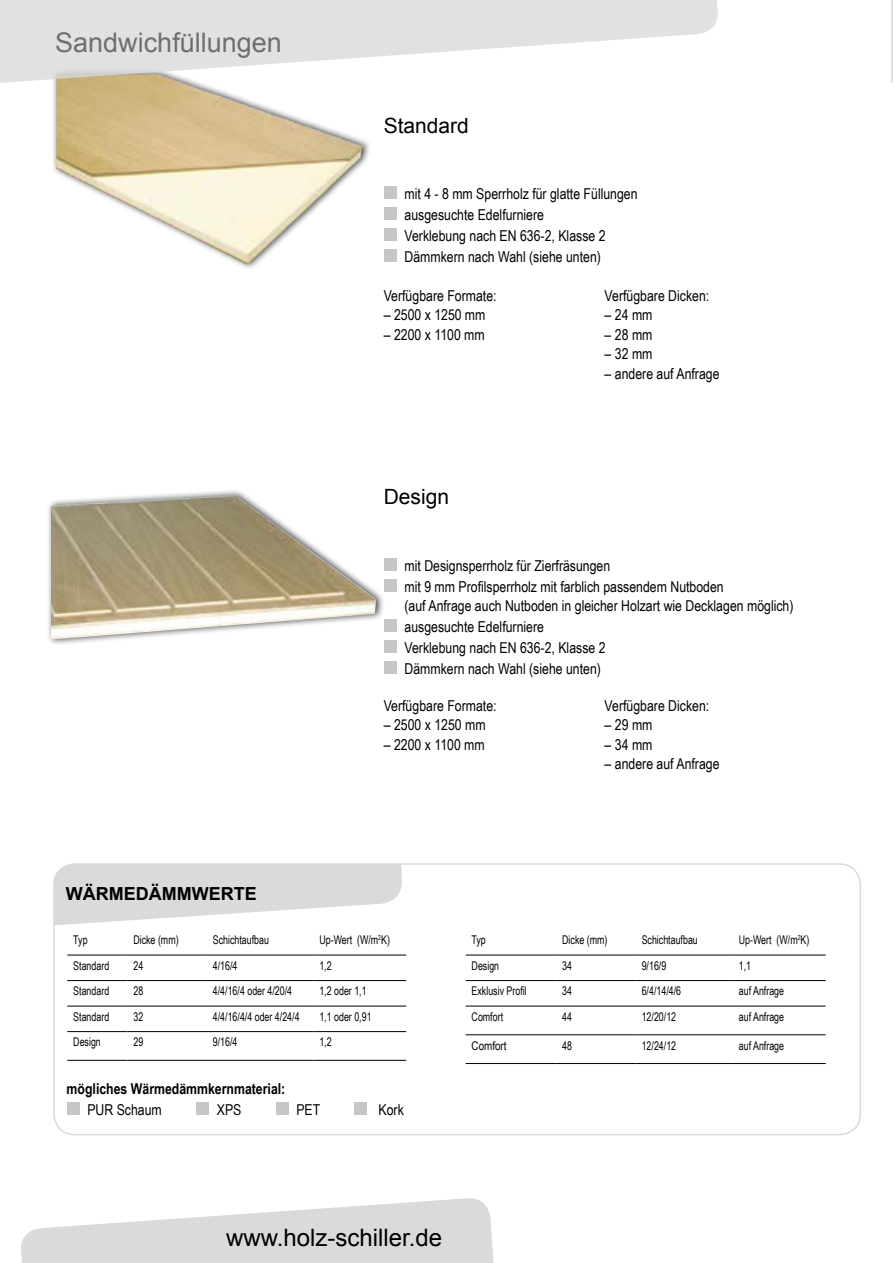
<style>
.page{position:relative;width:893px;height:1263px;background:#fff}
.page>*{position:absolute;margin:0;border:0;box-sizing:border-box;transform-origin:0 0}
.t1{font:27px "Arial";color:#706f6f}
.t2{font:24px "Arial";color:#000}
.t3{font:21px "Arial";color:#000}
.t4{font:700 18px "Arial";color:#000}
.t5{font:15px/21px "Arial Narrow";color:#000}
.t6{font:700 15px "Arial Narrow";color:#000}
.t7{font:12px "Arial Narrow";color:#000;scale:.9 1}
.t8{font:12px "Arial Narrow";color:#000}
</style>
<div class="page">
<svg style="left:891px;top:0;width:2px;height:83px"></svg>
<svg style="left:56px;top:866px;width:346px;height:59px"></svg>
<div style="left:53px;top:863px;width:808px;height:272px;border:2px solid #dadada;border-radius:21px"></div>
<div style="left:52px;top:67px;width:320px;height:204px;background:#000;opacity:.75"></div>
<img style="left:56px;top:86px;width:307px;height:178px">
<svg style="left:0;top:0;width:718px;height:86px;fill:#e1e1e1"></svg>
<div style="left:384px;top:186px;width:12px;height:13px;background:#c6c6c6"></div>
<div style="left:384px;top:207px;width:12px;height:13px;background:#c6c6c6"></div>
<div style="left:384px;top:228px;width:12px;height:13px;background:#c6c6c6"></div>
<div style="left:384px;top:249px;width:12px;height:13px;background:#c6c6c6"></div>
<div style="left:384px;top:558px;width:12px;height:13px;background:#c6c6c6"></div>
<div style="left:384px;top:579px;width:12px;height:13px;background:#c6c6c6"></div>
<div style="left:384px;top:619px;width:12px;height:13px;background:#c6c6c6"></div>
<div style="left:384px;top:640px;width:12px;height:13px;background:#c6c6c6"></div>
<div style="left:384px;top:661px;width:12px;height:13px;background:#c6c6c6"></div>
<hr style="left:67px;top:955px;width:60px;height:1px;background:#000">
<hr style="left:127px;top:955px;width:80px;height:1px;background:#000">
<hr style="left:207px;top:955px;width:106px;height:1px;background:#000">
<hr style="left:313px;top:955px;width:93px;height:1px;background:#000">
<hr style="left:67px;top:980px;width:60px;height:1px;background:#000">
<hr style="left:127px;top:980px;width:80px;height:1px;background:#000">
<hr style="left:207px;top:980px;width:106px;height:1px;background:#000">
<hr style="left:313px;top:980px;width:93px;height:1px;background:#000">
<hr style="left:67px;top:1006px;width:60px;height:1px;background:#000">
<hr style="left:127px;top:1006px;width:80px;height:1px;background:#000">
<hr style="left:313px;top:1006px;width:93px;height:1px;background:#000">
<hr style="left:67px;top:1031px;width:60px;height:1px;background:#000">
<hr style="left:127px;top:1031px;width:80px;height:1px;background:#000">
<hr style="left:313px;top:1031px;width:93px;height:1px;background:#000">
<hr style="left:67px;top:1060px;width:60px;height:1px;background:#000">
<hr style="left:127px;top:1060px;width:80px;height:1px;background:#000">
<hr style="left:207px;top:1060px;width:106px;height:1px;background:#000">
<hr style="left:313px;top:1060px;width:93px;height:1px;background:#000">
<hr style="left:207px;top:1006px;width:106px;height:1px;background:#000">
<hr style="left:207px;top:1031px;width:106px;height:1px;background:#000">
<hr style="left:466px;top:955px;width:90px;height:1px;background:#000">
<hr style="left:556px;top:955px;width:80px;height:1px;background:#000">
<hr style="left:636px;top:955px;width:97px;height:1px;background:#000">
<hr style="left:733px;top:955px;width:93px;height:1px;background:#000">
<hr style="left:466px;top:980px;width:90px;height:1px;background:#000">
<hr style="left:556px;top:980px;width:80px;height:1px;background:#000">
<hr style="left:636px;top:980px;width:97px;height:1px;background:#000">
<hr style="left:733px;top:980px;width:93px;height:1px;background:#000">
<hr style="left:466px;top:1006px;width:90px;height:1px;background:#000">
<hr style="left:556px;top:1006px;width:80px;height:1px;background:#000">
<hr style="left:636px;top:1006px;width:97px;height:1px;background:#000">
<hr style="left:733px;top:1006px;width:93px;height:1px;background:#000">
<hr style="left:466px;top:1034px;width:90px;height:1px;background:#000">
<hr style="left:556px;top:1034px;width:80px;height:1px;background:#000">
<hr style="left:636px;top:1034px;width:97px;height:1px;background:#000">
<hr style="left:733px;top:1034px;width:93px;height:1px;background:#000">
<hr style="left:466px;top:1063px;width:90px;height:1px;background:#000">
<hr style="left:556px;top:1063px;width:80px;height:1px;background:#000">
<hr style="left:636px;top:1063px;width:97px;height:1px;background:#000">
<hr style="left:733px;top:1063px;width:93px;height:1px;background:#000">
<div style="left:67px;top:1102px;width:12px;height:13px;background:#c6c6c6"></div>
<div style="left:196px;top:1102px;width:13px;height:13px;background:#c6c6c6"></div>
<div style="left:276px;top:1102px;width:12px;height:13px;background:#c6c6c6"></div>
<div style="left:354px;top:1102px;width:13px;height:13px;background:#c6c6c6"></div>
<div style="left:46px;top:488px;width:339px;height:158px;background:#000;opacity:.75"></div>
<img style="left:51px;top:495px;width:326px;height:144px">
<svg style="left:21px;top:1198px;width:473px;height:65px"></svg>
<h1 class="t1" style="left:55px;top:25px;width:228px">Sandwichfüllungen</h1>
<p class="t4" style="left:66px;top:881px;width:192px">WÄRMEDÄMMWERTE</p>
<h3 class="t3" style="left:384px;top:112px;width:87px">Standard</h3>
<p class="t5" style="left:405px;top:183px;width:235px">mit 4 - 8 mm Sperrholz für glatte Füllungen ausgesuchte Edelfurniere<br>Verklebung nach EN 636-2, Klasse 2<br>Dämmkern nach Wahl (siehe unten)</p>
<p class="t5" style="left:384px;top:285px;width:114px">Verfügbare Formate:</p>
<p class="t5" style="left:384px;top:304px;width:103px">– 2500 x 1250 mm</p>
<p class="t5" style="left:384px;top:324px;width:102px">– 2200 x 1100 mm</p>
<h3 class="t3" style="left:384px;top:483px;width:67px">Design</h3>
<p class="t5" style="left:605px;top:285px;width:106px">Verfügbare Dicken:</p>
<p class="t5" style="left:605px;top:304px;width:49px">– 24 mm</p>
<p class="t5" style="left:605px;top:324px;width:49px">– 28 mm</p>
<p class="t5" style="left:605px;top:343px;width:49px">– 32 mm</p>
<p class="t5" style="left:605px;top:363px;width:116px">– andere auf Anfrage</p>
<p class="t5" style="left:405px;top:554px;width:321px">mit Designsperrholz für Zierfräsungen<br>mit 9 mm Profilsperrholz mit farblich passendem Nutboden</p>
<p class="t5" style="left:405px;top:595px;width:391px">(auf Anfrage auch Nutboden in gleicher Holzart wie Decklagen möglich) ausgesuchte Edelfurniere<br>Verklebung nach EN 636-2, Klasse 2<br>Dämmkern nach Wahl (siehe unten)</p>
<p class="t5" style="left:384px;top:694px;width:114px">Verfügbare Formate:</p>
<p class="t5" style="left:384px;top:714px;width:103px">– 2500 x 1250 mm</p>
<p class="t5" style="left:384px;top:733px;width:102px">– 2200 x 1100 mm</p>
<p class="t5" style="left:605px;top:694px;width:106px">Verfügbare Dicken:</p>
<p class="t5" style="left:605px;top:714px;width:49px">– 29 mm</p>
<p class="t5" style="left:605px;top:733px;width:49px">– 34 mm</p>
<p class="t5" style="left:605px;top:753px;width:116px">– andere auf Anfrage</p>
<p class="t7" style="left:73px;top:931px;width:17px">Typ</p>
<p class="t7" style="left:133px;top:931px;width:52px">Dicke (mm)</p>
<p class="t7" style="left:213px;top:931px;width:64px">Schichtaufbau</p>
<p class="t7" style="left:319px;top:931px;width:80px">Up-Wert (W/m<sup>2</sup>K)</p>
<p class="t7" style="left:73px;top:957px;width:41px">Standard</p>
<p class="t7" style="left:133px;top:957px;width:12px">24</p>
<p class="t7" style="left:213px;top:957px;width:29px">4/16/4</p>
<p class="t7" style="left:319px;top:957px;width:15px">1,2</p>
<p class="t7" style="left:73px;top:982px;width:41px">Standard</p>
<p class="t7" style="left:133px;top:982px;width:12px">28</p>
<p class="t7" style="left:213px;top:982px;width:90px">4/4/16/4 oder 4/20/4</p>
<p class="t7" style="left:319px;top:982px;width:54px">1,2 oder 1,1</p>
<p class="t7" style="left:73px;top:1008px;width:41px">Standard</p>
<p class="t7" style="left:133px;top:1008px;width:12px">32</p>
<p class="t7" style="left:213px;top:1008px;width:98px">4/4/16/4/4 oder 4/24/4</p>
<p class="t7" style="left:319px;top:1008px;width:59px">1,1 oder 0,91</p>
<p class="t7" style="left:73px;top:1033px;width:32px">Design</p>
<p class="t7" style="left:133px;top:1033px;width:12px">29</p>
<p class="t7" style="left:213px;top:1033px;width:29px">9/16/4</p>
<p class="t7" style="left:319px;top:1033px;width:15px">1,2</p>
<p class="t6" style="left:67px;top:1077px;width:220px">mögliches Wärmedämmkernmaterial:</p>
<p class="t5" style="left:87px;top:1099px;width:76px">PUR Schaum</p>
<p class="t5" style="left:217px;top:1099px;width:26px">XPS</p>
<p class="t5" style="left:296px;top:1099px;width:25px">PET</p>
<p class="t5" style="left:379px;top:1099px;width:27px">Kork</p>
<p class="t7" style="left:472px;top:931px;width:17px">Typ</p>
<p class="t7" style="left:562px;top:931px;width:52px">Dicke (mm)</p>
<p class="t7" style="left:642px;top:931px;width:64px">Schichtaufbau</p>
<p class="t7" style="left:739px;top:931px;width:80px">Up-Wert (W/m<sup>2</sup>K)</p>
<p class="t7" style="left:472px;top:957px;width:32px">Design</p>
<p class="t7" style="left:562px;top:957px;width:12px">34</p>
<p class="t7" style="left:642px;top:957px;width:29px">9/16/9</p>
<p class="t7" style="left:739px;top:957px;width:15px">1,1</p>
<p class="t7" style="left:472px;top:982px;width:63px">Exklusiv Profil</p>
<p class="t7" style="left:562px;top:982px;width:12px">34</p>
<p class="t7" style="left:642px;top:982px;width:45px">6/4/14/4/6</p>
<p class="t7" style="left:739px;top:982px;width:52px">auf Anfrage</p>
<p class="t7" style="left:472px;top:1008px;width:36px">Comfort</p>
<p class="t7" style="left:562px;top:1008px;width:12px">44</p>
<p class="t7" style="left:642px;top:1008px;width:40px">12/20/12</p>
<p class="t7" style="left:739px;top:1008px;width:52px">auf Anfrage</p>
<p class="t8" style="left:472px;top:1036px;width:36px">Comfort</p>
<p class="t7" style="left:562px;top:1036px;width:12px">48</p>
<p class="t7" style="left:642px;top:1036px;width:40px">12/24/12</p>
<p class="t7" style="left:739px;top:1036px;width:52px">auf Anfrage</p>
<h2 class="t2" style="left:226px;top:1221px;width:218px">www.holz-schiller.de</h2>
</div>
